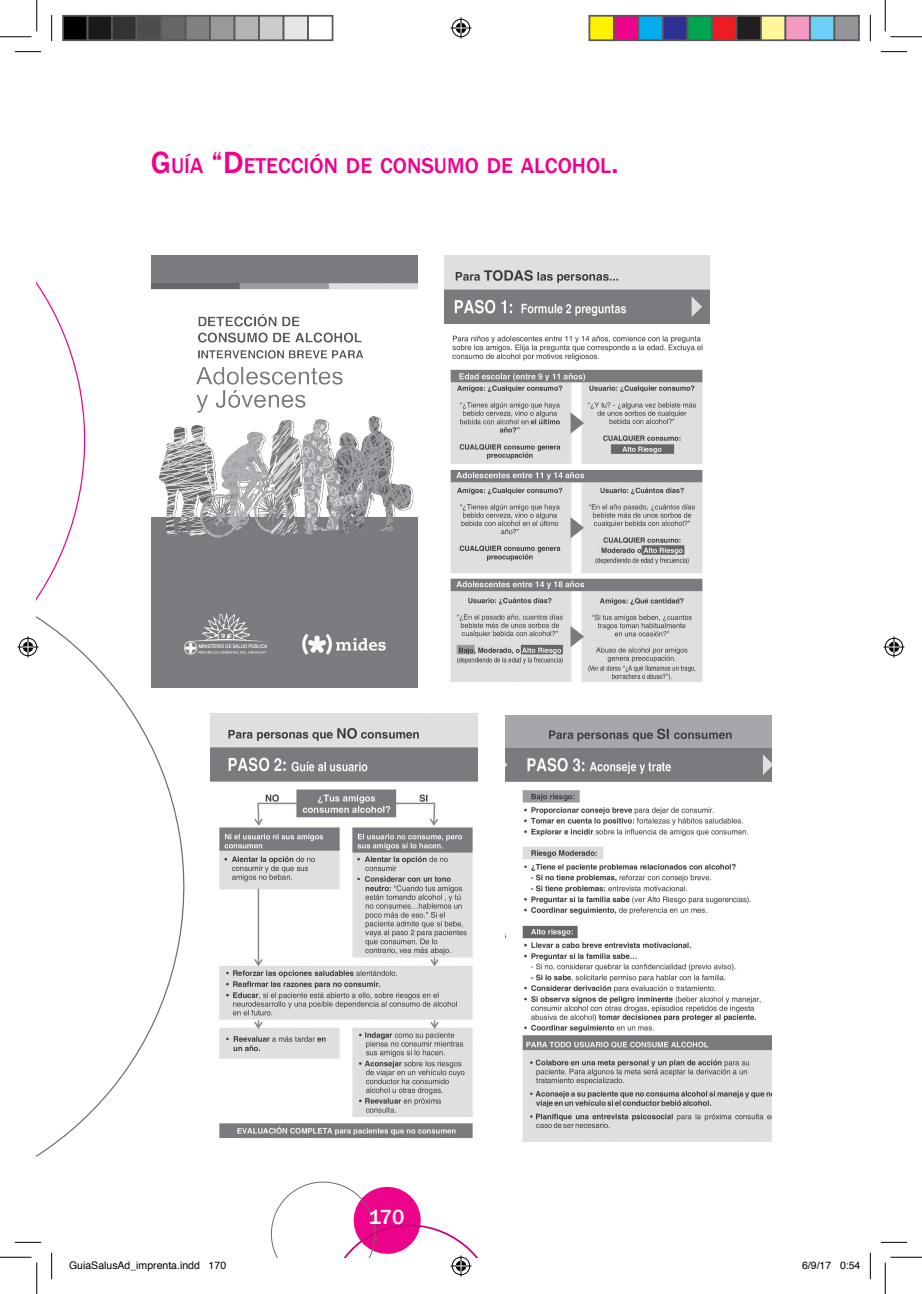
<style>
.page{position:relative;width:922px;height:1294px;background:#fff}
.page>*{position:absolute;margin:0;border:0;box-sizing:border-box;transform-origin:0 0}
.t1{font:500 22.05px "Franklin Gothic";color:#ed028c}
.t2{font:500 21px "Franklin Gothic";color:#fff}
.t3{font:10.5px "Helvetica";color:#000}
.s1{font-size:31.5px}
</style>
<div class="page">
<img style="left:444px;top:255px;width:265px;height:427px">
<img style="left:151px;top:255px;width:266px;height:432px">
<img style="left:212px;top:713px;width:265px;height:425px">
<img style="left:505px;top:715px;width:266px;height:427px">
<svg style="left:37px;top:539px;width:175px;height:618px"></svg>
<svg style="left:15px;top:51px;width:26px;height:1px"></svg>
<svg style="left:881px;top:51px;width:26px;height:1px"></svg>
<svg style="left:15px;top:1242px;width:26px;height:1px"></svg>
<svg style="left:881px;top:1242px;width:26px;height:1px"></svg>
<svg style="left:51px;top:15px;width:1px;height:26px"></svg>
<svg style="left:51px;top:1253px;width:1px;height:26px"></svg>
<svg style="left:870px;top:15px;width:1px;height:26px"></svg>
<svg style="left:870px;top:1253px;width:1px;height:26px"></svg>
<hr style="left:0;top:36px;width:32px;height:1px;background:#000">
<hr style="left:890px;top:36px;width:32px;height:1px;background:#000">
<hr style="left:0;top:1257px;width:32px;height:1px;background:#000">
<hr style="left:890px;top:1257px;width:32px;height:1px;background:#000">
<hr style="left:36px;top:0;width:1px;height:32px;background:#000">
<hr style="left:36px;top:1262px;width:1px;height:32px;background:#000">
<hr style="left:885px;top:0;width:1px;height:32px;background:#000">
<hr style="left:885px;top:1262px;width:1px;height:32px;background:#000">
<svg style="left:450px;top:18px;width:21px;height:21px"></svg>
<svg style="left:270px;top:1181px;width:209px;height:95px"></svg>
<svg style="left:18px;top:281px;width:91px;height:463px"></svg>
<svg style="left:883px;top:636px;width:21px;height:21px"></svg>
<div style="left:63px;top:16px;width:25px;height:24px;background:#000"></div>
<div style="left:62px;top:15px;width:26px;height:26px;border:2px solid #595959"></div>
<div style="left:88px;top:16px;width:24px;height:24px;background:#1a1a1a"></div>
<div style="left:87px;top:15px;width:26px;height:26px;border:2px solid #595959"></div>
<div style="left:112px;top:16px;width:25px;height:24px;background:#333"></div>
<div style="left:111px;top:15px;width:26px;height:26px;border:2px solid #595959"></div>
<div style="left:137px;top:16px;width:24px;height:24px;background:#4d4d4d"></div>
<div style="left:136px;top:15px;width:26px;height:26px;border:2px solid #595959"></div>
<div style="left:161px;top:16px;width:25px;height:24px;background:#666"></div>
<div style="left:160px;top:15px;width:26px;height:26px;border:2px solid #595959"></div>
<div style="left:186px;top:16px;width:24px;height:24px;background:#808080"></div>
<div style="left:185px;top:15px;width:26px;height:26px;border:2px solid #595959"></div>
<div style="left:210px;top:16px;width:25px;height:24px;background:#999"></div>
<div style="left:209px;top:15px;width:26px;height:26px;border:2px solid #595959"></div>
<div style="left:235px;top:16px;width:24px;height:24px;background:#b3b3b3"></div>
<div style="left:234px;top:15px;width:26px;height:26px;border:2px solid #595959"></div>
<div style="left:259px;top:16px;width:25px;height:24px;background:#ccc"></div>
<div style="left:258px;top:15px;width:26px;height:26px;border:2px solid #595959"></div>
<div style="left:284px;top:16px;width:24px;height:24px;background:#e6e6e6"></div>
<div style="left:283px;top:15px;width:26px;height:26px;border:2px solid #595959"></div>
<div style="left:307px;top:15px;width:26px;height:26px;border:2px solid #595959"></div>
<div style="left:589px;top:16px;width:25px;height:24px;background:#fff101"></div>
<div style="left:588px;top:15px;width:27px;height:26px;border:2px solid #595959"></div>
<div style="left:614px;top:16px;width:24px;height:24px;background:#ed028c"></div>
<div style="left:613px;top:15px;width:26px;height:26px;border:2px solid #595959"></div>
<div style="left:638px;top:16px;width:25px;height:24px;background:#00aeef"></div>
<div style="left:637px;top:15px;width:27px;height:26px;border:2px solid #595959"></div>
<div style="left:663px;top:16px;width:24px;height:24px;background:#2e3092"></div>
<div style="left:662px;top:15px;width:26px;height:26px;border:2px solid #595959"></div>
<div style="left:687px;top:16px;width:25px;height:24px;background:#00a54f"></div>
<div style="left:686px;top:15px;width:27px;height:26px;border:2px solid #595959"></div>
<div style="left:712px;top:16px;width:24px;height:24px;background:#ee1d23"></div>
<div style="left:711px;top:15px;width:26px;height:26px;border:2px solid #595959"></div>
<div style="left:736px;top:16px;width:25px;height:24px;background:#231f20"></div>
<div style="left:735px;top:15px;width:27px;height:26px;border:2px solid #595959"></div>
<div style="left:761px;top:16px;width:24px;height:24px;background:#fff79a"></div>
<div style="left:760px;top:15px;width:26px;height:26px;border:2px solid #595959"></div>
<div style="left:785px;top:16px;width:25px;height:24px;background:#f499c2"></div>
<div style="left:784px;top:15px;width:27px;height:26px;border:2px solid #595959"></div>
<div style="left:810px;top:16px;width:24px;height:24px;background:#6bcff6"></div>
<div style="left:809px;top:15px;width:26px;height:26px;border:2px solid #595959"></div>
<div style="left:834px;top:16px;width:25px;height:24px;background:#939598"></div>
<div style="left:833px;top:15px;width:27px;height:26px;border:2px solid #595959"></div>
<h1 class="t1" style="left:151px;top:152px;width:469px"><span class="s1">G</span>UÍA <span class="s1">“D</span>ETECCIÓN DE CONSUMO DE ALCOHOL<span class="s1">.</span></h1>
<h2 class="t2" style="left:369px;top:1203px;width:37px">170</h2>
<p class="t3" style="left:69px;top:1257px;width:158px">GuiaSalusAd_imprenta.indd 170</p>
<p class="t3" style="left:802px;top:1257px;width:60px">6/9/17 0:54</p>
</div>
